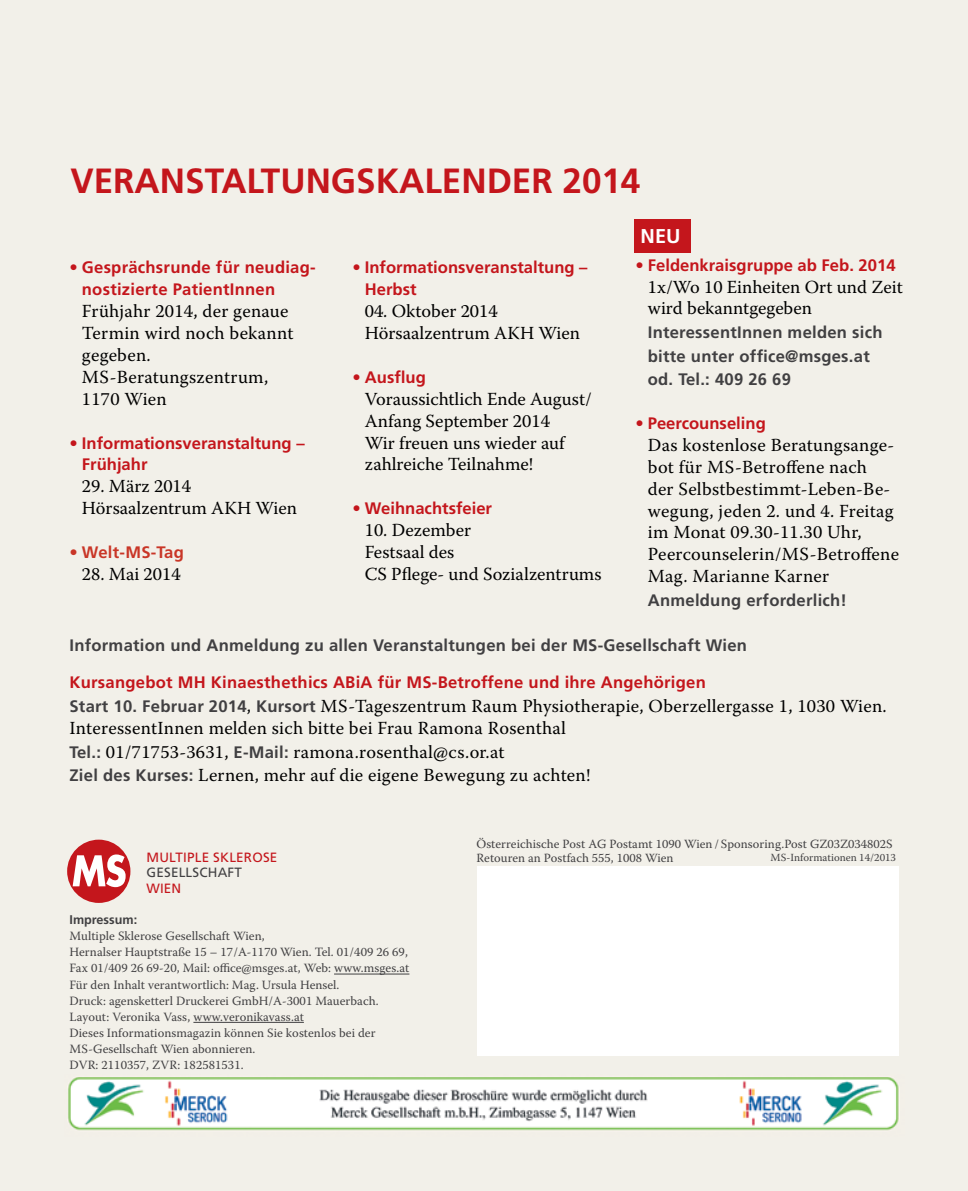
<style>
.page{position:relative;width:968px;height:1191px;background:#fff}
.page>*{position:absolute;margin:0;border:0;box-sizing:border-box;transform-origin:0 0}
.t1{font:700 35px "Frutiger";color:#c4161c}
.t2{font:700 19.95px "Frutiger CE";color:#fff}
.t3{font:18.38px/21.9px "Warnock Pro";letter-spacing:.015em;color:#000}
.t4{font:700 16.62px/21.9px "Frutiger";color:#c4161c}
.t5{font:700 16.62px/23.6px "Frutiger";letter-spacing:.015em;color:#414042}
.t6{font:700 16.62px "Frutiger";color:#c93627}
.t7{font:13.47px "Frutiger";letter-spacing:.015em;color:#c4161c}
.t8{font:13.47px "Frutiger";letter-spacing:.015em;color:#414042}
.t9{font:12.6px/16.1px "Warnock Pro";letter-spacing:.005em;color:#414042}
.t10{font:700 12.6px "Frutiger";color:#414042}
.t11{font:10.85px "Warnock Pro";color:#414042}
.s1{font-family:"Frutiger";font-weight:700;font-size:16.62px;color:#414042}
</style>
<div class="page">
<div style="left:0;top:0;width:967px;height:1191px;background:#f2f0e9"></div>
<div style="left:477px;top:866px;width:421px;height:189px;background:#fff"></div>
<img style="left:64px;top:1074px;width:840px;height:62px">
<svg style="left:67px;top:839px;width:63px;height:64px"></svg>
<hr style="left:334px;top:973px;width:75px;height:1px;background:#414042">
<hr style="left:193px;top:1022px;width:111px;height:1px;background:#414042">
<div style="left:634px;top:220px;width:56px;height:33px;background:#c4161c"></div>
<h1 class="t1" style="left:70px;top:161px;width:154px">VERANSTALT</h1>
<h1 class="t1" style="left:280px;top:161px;width:361px">UNGSKALENDER 2014</h1>
<p class="t2" style="left:640px;top:224px;width:41px">NEU</p>
<p class="t4" style="left:635px;top:254px;width:262px">• Feldenkraisgruppe ab Feb. 2014</p>
<p class="t3" style="left:647px;top:275px;width:256px">1x/Wo 10 Einheiten Ort und Zeit wird bekanntgegeben</p>
<p class="t5" style="left:647px;top:320px;width:236px">InteressentInnen melden sich bitte unter office@msges.at od. Tel.: 409 26 69</p>
<p class="t4" style="left:635px;top:412px;width:132px">• Peercounseling</p>
<p class="t3" style="left:647px;top:434px;width:253px">Das kostenlose Beratungsange&shy;bot für MS-Betroffene nach<br>der Selbstbestimmt-Leben-Be&shy;wegung, jeden 2. und 4. Freitag im Monat 09.30-11.30 Uhr,<br>Peercounselerin/MS-Betroffene<br>Mag. Marianne Karner</p>
<p class="t5" style="left:647px;top:588px;width:201px">Anmeldung erforderlich!</p>
<p class="t5" style="left:69px;top:633px;width:679px">Information und Anmeldung zu allen Veranstaltungen bei der MS-Gesellschaft Wien</p>
<p class="t4" style="left:82px;top:257px;width:235px;text-indent:-12px">• Gesprächsrunde für neudiag&shy;nostizierte PatientInnen</p>
<p class="t3" style="left:82px;top:300px;width:213px">Frühjahr 2014, der genaue<br>Termin wird noch bekannt gegeben.<br>MS-Beratungszentrum,<br>1170 Wien</p>
<p class="t4" style="left:82px;top:432px;width:224px;text-indent:-12px">• Informationsveranstaltung –<br>Frühjahr</p>
<p class="t3" style="left:82px;top:475px;width:216px">29. März 2014<br>Hörsaalzentrum AKH Wien</p>
<p class="t6" style="left:69px;top:542px;width:116px">• Welt-MS-Tag</p>
<p class="t3" style="left:82px;top:562px;width:100px">28. Mai 2014</p>
<p class="t4" style="left:365px;top:257px;width:224px;text-indent:-12px">• Informationsveranstaltung –<br>H erbst</p>
<p class="t3" style="left:365px;top:300px;width:216px">04. Oktober 2014<br>Hörsaalzentrum AKH Wien</p>
<p class="t4" style="left:352px;top:366px;width:75px">• Ausflug</p>
<p class="t3" style="left:365px;top:387px;width:228px">Voraussichtlich Ende August/<br>Anfang September 2014<br>Wir freuen uns wieder auf zahlreiche Teilnahme!</p>
<p class="t4" style="left:352px;top:497px;width:141px">• Weihnachtsfeier</p>
<p class="t3" style="left:365px;top:519px;width:238px">10. Dezember<br>Festsaal des<br>CS Pflege- und Sozialzentrums</p>
<p class="t4" style="left:69px;top:671px;width:637px">Kursangebot MH Kinaesthethics ABiA für MS-Betroffene und ihre Angehörigen</p>
<p class="t3" style="left:69px;top:694px;width:818px"><span class="s1">Start 10. Februar 2014</span>, <span class="s1">Kursort</span> MS-Tageszentrum Raum Physiotherapie, Oberzellergasse 1, 1030 Wien.<br>InteressentInnen melden sich bitte bei Frau Ramona Rosenthal</p>
<p class="t3" style="left:69px;top:739px;width:522px;line-height:23.6px"><span class="s1">Tel.:</span> 01/71753-3631, <span class="s1">E-Mail:</span> ramona.rosenthal@cs.or.at<br><span class="s1">Ziel des Kurses:</span> Lernen, mehr auf die eigene Bewegung zu achten!</p>
<p class="t7" style="left:146px;top:849px;width:130px">MULTIPLE SKLE ROSE</p>
<p class="t8" style="left:146px;top:864px;width:97px">GESE LLSCHAFT</p>
<p class="t7" style="left:146px;top:880px;width:21px">WIEN</p>
<p class="t10" style="left:69px;top:912px;width:69px">Impressum:</p>
<p class="t9" style="left:69px;top:928px;width:341px">Multiple Sklerose Gesellschaft Wien,<br>Hernalser Hauptstraße 15 – 17/A-1170 Wien. Tel. 01/409 26 69, Fax 01/409 26 69-20, Mail: office@msges.at, Web: www.msges.at Für den Inhalt verantwortlich: Mag. Ursula Hensel.<br>Druck: agensketterl Druckerei GmbH/A-3001 Mauerbach.<br>Layout: Veronika Vass, www.veronikavass.at<br>Dieses Informationsmagazin können Sie kostenlos bei der MS-Gesellschaft Wien abonnieren.<br>DVR: 2110357, ZVR: 182581531.</p>
<p class="t9" style="left:476px;top:836px;width:417px;line-height:14px">Österreichische Post AG Postamt 1090 Wien / Sponsoring.Post GZ03Z034802S<br>Retouren an Postfach 555, 1008 Wien</p>
<p class="t11" style="left:770px;top:850px;width:127px">MS-Informationen 14/2013</p>
</div>
